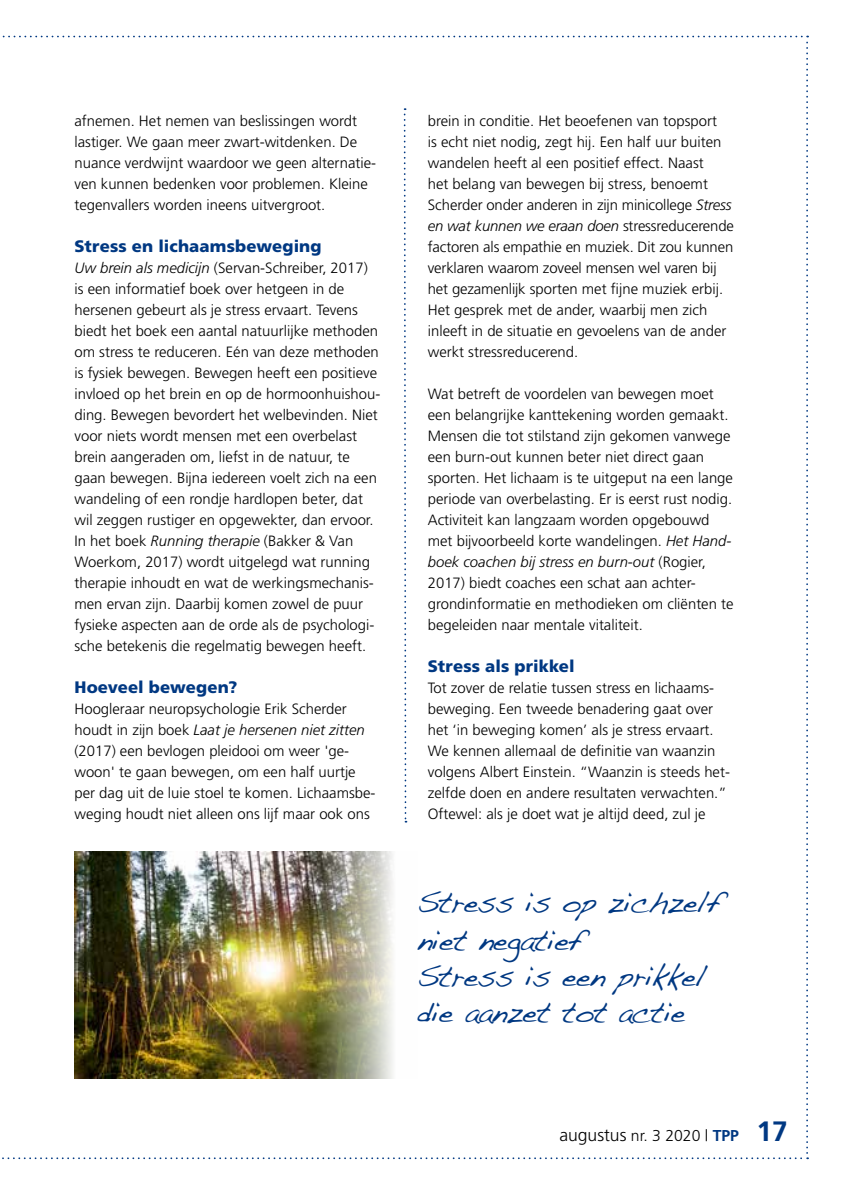
<style>
.page{position:relative;width:844px;height:1191px;background:#fff}
.page>*{position:absolute;margin:0;border:0;box-sizing:border-box;transform-origin:0 0}
.t1{font:29.75px/38.5px "Handwriting Dakota";letter-spacing:-.02em;color:#003882}
.t2{font:900 16.62px "Frutiger";letter-spacing:.01em;color:#003882}
.t3{font:300 15.75px "Frutiger";color:#000}
.t4{font:300 14.88px/21px "Frutiger";color:#000}
.s1{font-style:italic}
.s2{font-size:17.5px}
.s3{font-weight:700;color:#003882}
.s4{font-weight:700;font-size:28px;color:#003882}
</style>
<div class="page">
<img style="left:74px;top:851px;width:319px;height:228px">
<p class="t4" style="left:74px;top:110px;width:303px">afnemen. Het nemen van beslissingen wordt lastiger. We gaan meer zwart-witdenken. De nuance verdwijnt waardoor we geen alternatie&shy;ven kunnen bedenken voor problemen. Kleine tegenvallers worden ineens uitvergroot.</p>
<p class="t2" style="left:74px;top:236px;width:249px">Stress en lichaamsbeweging</p>
<p class="t4" style="left:74px;top:257px;width:307px"><span class="s1">Uw brein als medicijn</span> (Servan-Schreiber, 2017) is een informatief boek over hetgeen in de hersenen gebeurt als je stress ervaart. Tevens biedt het boek een aantal natuurlijke methoden om stress te reduceren. Eén van deze methoden is fysiek bewegen. Bewegen heeft een positieve invloed op het brein en op de hormoonhuishou&shy;ding. Bewegen bevordert het welbevinden. Niet voor niets wordt mensen met een overbelast brein aangeraden om, liefst in de natuur, te gaan bewegen. Bijna iedereen voelt zich na een wandeling of een rondje hardlopen beter, dat wil zeggen rustiger en opgewekter, dan ervoor.<br>In het boek <span class="s1">Running therapie</span> (Bakker &amp; Van Woerkom, 2017) wordt uitgelegd wat running therapie inhoudt en wat de werkingsmechanis&shy;men ervan zijn. Daarbij komen zowel de puur fysieke aspecten aan de orde als de psychologi&shy;sche betekenis die regelmatig bewegen heeft.</p>
<p class="t2" style="left:74px;top:677px;width:164px">Hoeveel bewegen?</p>
<p class="t4" style="left:74px;top:698px;width:302px">Hoogleraar neuropsychologie Erik Scherder houdt in zijn boek <span class="s1">Laat je hersenen niet zitten </span>(2017) een bevlogen pleidooi om weer 'ge&shy;woon' te gaan bewegen, om een half uurtje per dag uit de luie stoel te komen. Lichaamsbe&shy;weging houdt niet alleen ons lijf maar ook ons</p>
<p class="t4" style="left:427px;top:110px;width:307px">brein in conditie. Het beoefenen van topsport<br>is echt niet nodig, zegt hij. Een half uur buiten wandelen heeft al een positief effect. Naast<br>het belang van bewegen bij stress, benoemt Scherder onder anderen in zijn minicollege <span class="s1">Stress en wat kunnen we eraan doen</span> stressreducerende factoren als empathie en muziek. Dit zou kunnen verklaren waarom zoveel mensen wel varen bij het gezamenlijk sporten met fijne muziek erbij.<br>Het gesprek met de ander, waarbij men zich inleeft in de situatie en gevoelens van de ander werkt stressreducerend.</p>
<p class="t4" style="left:427px;top:383px;width:307px">Wat betreft de voordelen van bewegen moet een belangrijke kanttekening worden gemaakt.<br>Mensen die tot stilstand zijn gekomen vanwege een burn-out kunnen beter niet direct gaan sporten. Het lichaam is te uitgeput na een lange periode van overbelasting. Er is eerst rust nodig.<br>Activiteit kan langzaam worden opgebouwd met bijvoorbeeld korte wandelingen. <span class="s1">Het Hand&shy;boek coachen bij stress en burn-out</span> (Rogier, 2017) biedt coaches een schat aan achter&shy;grondinformatie en methodieken om cliënten te begeleiden naar mentale vitaliteit.</p>
<p class="t2" style="left:427px;top:656px;width:148px">Stress als prikkel</p>
<p class="t4" style="left:427px;top:677px;width:303px">Tot zover de relatie tussen stress en lichaams&shy;beweging. Een tweede benadering gaat over het ‘in beweging komen’ als je stress ervaart.<br>We kennen allemaal de definitie van waanzin volgens Albert Einstein. “Waanzin is steeds het&shy;zelfde doen en andere resultaten verwachten.” Oftewel: als je doet wat je altijd deed, zul je</p>
<h1 class="t1" style="left:417px;top:882px;width:307px">Stress is op zichzelf niet negatief</h1>
<h1 class="t1" style="left:417px;top:957px;width:290px;line-height:35.7px">Stress is een prikkel die aanzet tot actie</h1>
<p class="t3" style="left:559px;top:1126px;width:230px"><span class="s2">augustus</span> nr. 3 2020 | <span class="s3">TPP</span> <span class="s4">17</span></p>
</div>
